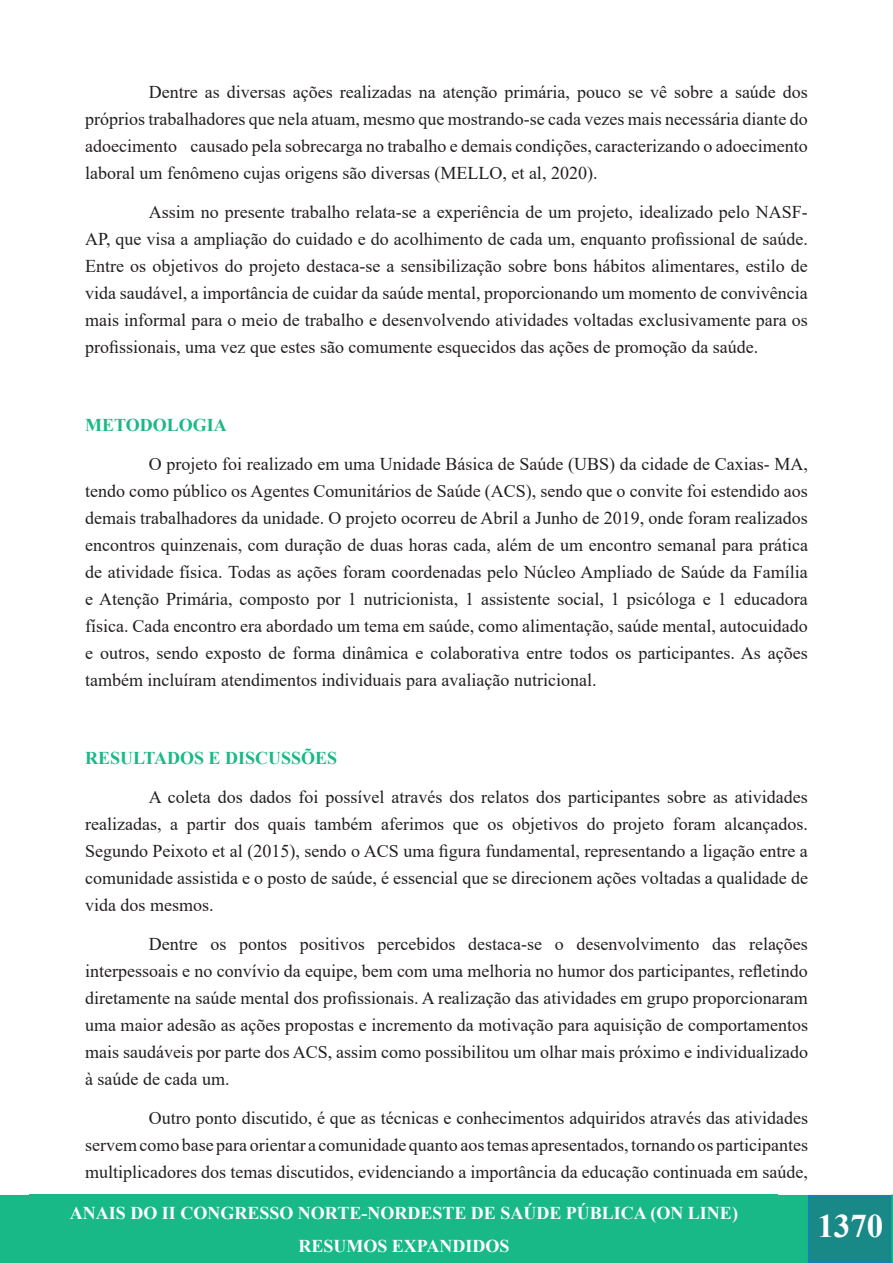
<style>
.page{position:relative;width:893px;height:1263px;background:#fff}
.page>*{position:absolute;margin:0;border:0;box-sizing:border-box;transform-origin:0 0}
.t1{font:700 33px "Times New Roman";color:#fff}
.t2{font:18px/27px "Times New Roman";color:#231f20;text-align:justify}
.t3{font:700 18px/33px "Times New Roman";color:#fff;text-align:center}
.Heading_1{font:700 18px "Times New Roman";color:#18b987}
</style>
<div class="page">
<div style="left:0;top:1195px;width:808px;height:68px;background:#18b987"></div>
<div style="left:809px;top:1196px;width:83px;height:66px;background:#188987"></div>
<div style="left:808px;top:1195px;width:85px;height:68px;border:2px solid #167ec4"></div>
<div style="left:30px;top:1195px;width:748px;height:68px;background:#18b987"></div>
<svg style="left:891px;top:1194px;width:2px;height:68px"></svg>
<p class="t2" style="left:85px;top:77px;width:724px;text-indent:64px">Dentre as diversas ações realizadas na atenção primária, pouco se vê sobre a saúde dos próprios trabalhadores que nela atuam, mesmo que mostrando-se cada vezes mais necessária diante do adoecimento causado pela sobrecarga no trabalho e demais condições, caracterizando o adoecimento laboral um fenômeno cujas origens são diversas (MELLO, et al, 2020).</p>
<p class="t2" style="left:85px;top:197px;width:724px;text-indent:64px">Assim no presente trabalho relata-se a experiência de um projeto, idealizado pelo NASF-AP, que visa a ampliação do cuidado e do acolhimento de cada um, enquanto profissional de saúde.<br>Entre os objetivos do projeto destaca-se a sensibilização sobre bons hábitos alimentares, estilo de vida saudável, a importância de cuidar da saúde mental, proporcionando um momento de convivência mais informal para o meio de trabalho e desenvolvendo atividades voltadas exclusivamente para os profissionais, uma vez que estes são comumente esquecidos das ações de promoção da saúde.</p>
<p class="Heading_1" style="left:85px;top:412px;width:143px">METODOLOGIA</p>
<p class="t2" style="left:85px;top:449px;width:724px;text-indent:64px">O projeto foi realizado em uma Unidade Básica de Saúde (UBS) da cidade de Caxias- MA, tendo como público os Agentes Comunitários de Saúde (ACS), sendo que o convite foi estendido aos demais trabalhadores da unidade. O projeto ocorreu de Abril a Junho de 2019, onde foram realizados encontros quinzenais, com duração de duas horas cada, além de um encontro semanal para prática de atividade física. Todas as ações foram coordenadas pelo Núcleo Ampliado de Saúde da Família e Atenção Primária, composto por 1 nutricionista, 1 assistente social, 1 psicóloga e 1 educadora física. Cada encontro era abordado um tema em saúde, como alimentação, saúde mental, autocuidado e outros, sendo exposto de forma dinâmica e colaborativa entre todos os participantes. As ações também incluíram atendimentos individuais para avaliação nutricional.</p>
<p class="Heading_1" style="left:85px;top:745px;width:254px">RESULTADOS E DISCUSSÕES</p>
<p class="t2" style="left:85px;top:782px;width:724px;text-indent:64px">A coleta dos dados foi possível através dos relatos dos participantes sobre as atividades realizadas, a partir dos quais também aferimos que os objetivos do projeto foram alcançados.<br>Segundo Peixoto et al (2015), sendo o ACS uma figura fundamental, representando a ligação entre a comunidade assistida e o posto de saúde, é essencial que se direcionem ações voltadas a qualidade de vida dos mesmos.</p>
<p class="t2" style="left:85px;top:929px;width:724px;text-indent:64px">Dentre os pontos positivos percebidos destaca-se o desenvolvimento das relações interpessoais e no convívio da equipe, bem com uma melhoria no humor dos participantes, refletindo diretamente na saúde mental dos profissionais. A realização das atividades em grupo proporcionaram uma maior adesão as ações propostas e incremento da motivação para aquisição de comportamentos mais saudáveis por parte dos ACS, assim como possibilitou um olhar mais próximo e individualizado à saúde de cada um.</p>
<p class="t2" style="left:85px;top:1103px;width:724px;text-indent:64px">Outro ponto discutido, é que as técnicas e conhecimentos adquiridos através das atividades servem como base para orientar a comunidade quanto aos temas apresentados, tornando os participantes multiplicadores dos temas discutidos, evidenciando a importância da educação continuada em saúde,</p>
<p class="t3" style="left:70px;top:1195px;width:669px">ANAIS DO II CONGRESSO NORTE-NORDESTE DE SAÚDE PÚBLICA (ON LINE)<br>RESUMOS EXPANDIDOS</p>
<h1 class="t1" style="left:817px;top:1202px;width:67px">1370</h1>
</div>
